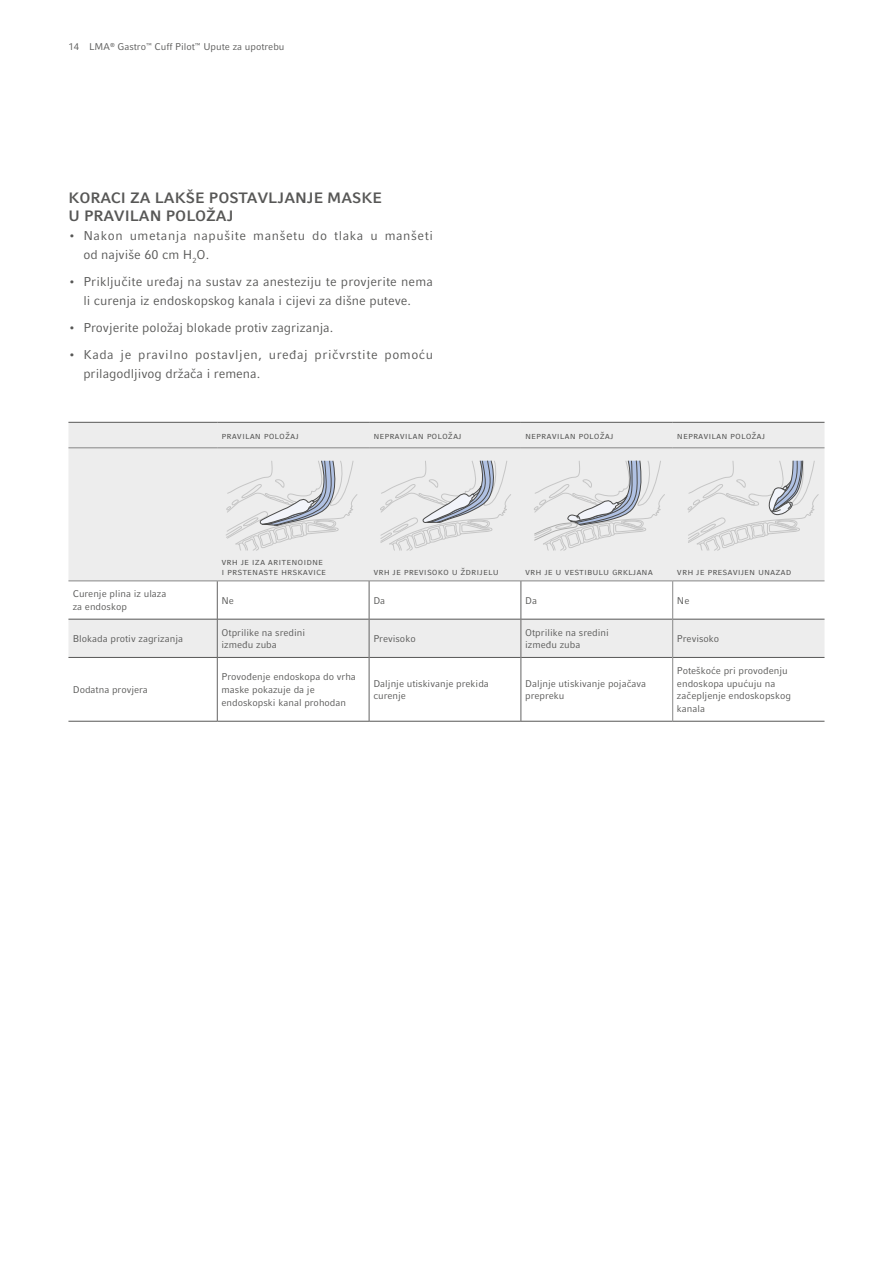
<style>
.page{position:relative;width:893px;height:1263px;background:#fff}
.page>*{position:absolute;margin:0;border:0;box-sizing:border-box;transform-origin:0 0}
.t1{font:700 15px/18.8px "Compatil Fact LT Pro";color:#575756}
.t2{font:12.75px/18.8px "Compatil Fact LT Pro";letter-spacing:.01em;color:#575756;text-align:center}
.t3{font:12.75px/18.8px "Compatil Fact LT Pro";letter-spacing:.045em;color:#575756}
.t4{font:9.75px/12.8px "Compatil Fact LT Pro";color:#575756}
</style>
<div class="page">
<div style="left:68px;top:423px;width:756px;height:158px;background:#ededed"></div>
<svg style="left:68px;top:582px;width:756px;height:139px"></svg>
<hr style="left:217px;top:581px;width:1px;height:38px;background:#646363">
<hr style="left:217px;top:619px;width:1px;height:38px;background:#646363">
<hr style="left:217px;top:658px;width:1px;height:63px;background:#646363">
<hr style="left:68px;top:447px;width:149px;height:1px;background:#878787">
<hr style="left:68px;top:581px;width:149px;height:1px;background:#878787">
<hr style="left:68px;top:619px;width:149px;height:1px;background:#575756">
<hr style="left:68px;top:657px;width:149px;height:1px;background:#575756">
<hr style="left:68px;top:721px;width:149px;height:1px;background:#575756">
<hr style="left:217px;top:447px;width:152px;height:1px;background:#878787">
<hr style="left:369px;top:447px;width:152px;height:1px;background:#878787">
<hr style="left:521px;top:447px;width:152px;height:1px;background:#878787">
<hr style="left:673px;top:447px;width:151px;height:1px;background:#878787">
<hr style="left:217px;top:581px;width:152px;height:1px;background:#878787">
<hr style="left:369px;top:581px;width:152px;height:1px;background:#878787">
<hr style="left:521px;top:581px;width:152px;height:1px;background:#878787">
<hr style="left:673px;top:581px;width:151px;height:1px;background:#878787">
<hr style="left:217px;top:619px;width:152px;height:1px;background:#575756">
<hr style="left:369px;top:619px;width:152px;height:1px;background:#575756">
<hr style="left:521px;top:619px;width:151px;height:1px;background:#575756">
<hr style="left:673px;top:619px;width:151px;height:1px;background:#575756">
<hr style="left:217px;top:657px;width:152px;height:1px;background:#575756">
<hr style="left:369px;top:657px;width:152px;height:1px;background:#575756">
<hr style="left:521px;top:657px;width:151px;height:1px;background:#575756">
<hr style="left:673px;top:657px;width:151px;height:1px;background:#575756">
<hr style="left:217px;top:721px;width:152px;height:1px;background:#575756">
<hr style="left:369px;top:721px;width:152px;height:1px;background:#575756">
<hr style="left:521px;top:721px;width:152px;height:1px;background:#575756">
<hr style="left:673px;top:721px;width:151px;height:1px;background:#575756">
<hr style="left:68px;top:422px;width:149px;height:1px;background:#575756">
<hr style="left:217px;top:422px;width:152px;height:1px;background:#575756">
<hr style="left:369px;top:422px;width:152px;height:1px;background:#575756">
<hr style="left:521px;top:422px;width:152px;height:1px;background:#575756">
<hr style="left:673px;top:422px;width:151px;height:1px;background:#575756">
<hr style="left:369px;top:581px;width:1px;height:38px;background:#646363">
<hr style="left:369px;top:619px;width:1px;height:38px;background:#646363">
<hr style="left:369px;top:657px;width:1px;height:64px;background:#646363">
<hr style="left:521px;top:581px;width:1px;height:38px;background:#646363">
<hr style="left:521px;top:619px;width:1px;height:38px;background:#646363">
<hr style="left:521px;top:657px;width:1px;height:64px;background:#646363">
<hr style="left:672px;top:581px;width:1px;height:38px;background:#878787">
<hr style="left:672px;top:619px;width:1px;height:38px;background:#878787">
<hr style="left:672px;top:657px;width:1px;height:64px;background:#878787">
<svg style="left:380px;top:460px;width:131px;height:91px;background:#dfe0e2"></svg>
<svg style="left:687px;top:460px;width:132px;height:91px;background:#e2e3e4"></svg>
<svg style="left:226px;top:459px;width:131px;height:92px;background:#dedfe1"></svg>
<svg style="left:533px;top:447px;width:132px;height:104px;background:#dfe0e2"></svg>
<p class="t4" style="left:68px;top:40px;width:218px">14 LMA<sup>®</sup> Gastro<sup>™</sup> Cuff Pilot<sup>™</sup> Upute za upotrebu</p>
<h1 class="t1" style="left:68px;top:188px;width:315px">KORACI ZA LAKŠE POSTAVLJANJE MASKE<br>U PRAVILAN POLOŽAJ</h1>
<h2 class="t3" style="left:83px;top:226px;width:351px;text-indent:-15px">• Nakon umetanja napušite manšetu do tlaka u manšeti od najviše 60 cm H<sub>2</sub>O.</h2>
<h2 class="t2" style="left:68px;top:272px;width:366px">• Priključite uređaj na sustav za anesteziju te provjerite nema li curenja iz endoskopskog kanala i cijevi za dišne puteve.</h2>
<h2 class="t2" style="left:68px;top:318px;width:266px">• Provjerite položaj blokade protiv zagrizanja.</h2>
<h2 class="t3" style="left:83px;top:346px;width:351px;text-indent:-15px">• Kada je pravilno postavljen, uređaj pričvrstite pomoću prilagodljivog držača i remena.</h2>
<p class="t4" style="left:222px;top:429px;width:16px">Pravilan</p>
<p class="t4" style="left:264px;top:429px;width:37px">položaj</p>
<p class="t4" style="left:373px;top:429px;width:27px">Nepravilan</p>
<p class="t4" style="left:427px;top:429px;width:37px">položaj</p>
<p class="t4" style="left:525px;top:429px;width:27px">Nepravilan</p>
<p class="t4" style="left:578px;top:429px;width:37px">položaj</p>
<p class="t4" style="left:677px;top:429px;width:27px">Nepravilan</p>
<p class="t4" style="left:730px;top:429px;width:37px">položaj</p>
<p class="t4" style="left:222px;top:556px;width:105px;line-height:9.8px">Vrh je iza aritenoi dne<br>i prstenaste hrskavi ce</p>
<p class="t4" style="left:373px;top:565px;width:127px">Vrh je previsoko u ždrijelu</p>
<p class="t4" style="left:525px;top:565px;width:118px">Vrh je u vesti bulu grkljana</p>
<p class="t4" style="left:677px;top:565px;width:116px">Vrh je presavijen unazad</p>
<p class="t4" style="left:73px;top:587px;width:95px">Curenje plina iz ulaza za endoskop</p>
<p class="t4" style="left:222px;top:594px;width:14px">Ne</p>
<p class="t4" style="left:373px;top:594px;width:13px">Da</p>
<p class="t4" style="left:525px;top:594px;width:13px">Da</p>
<p class="t4" style="left:677px;top:594px;width:14px">Ne</p>
<p class="t4" style="left:73px;top:632px;width:112px">Blokada protiv zagrizanja</p>
<p class="t4" style="left:222px;top:626px;width:85px">Otprilike na sredini između zuba</p>
<p class="t4" style="left:373px;top:632px;width:44px">Previsoko</p>
<p class="t4" style="left:525px;top:626px;width:85px">Otprilike na sredini između zuba</p>
<p class="t4" style="left:677px;top:632px;width:44px">Previsoko</p>
<p class="t4" style="left:73px;top:683px;width:77px">Dodatna provjera</p>
<p class="t4" style="left:677px;top:664px;width:115px">Poteškoće pri provođenju endoskopa upućuju na začepljenje endoskopskog kanala</p>
<p class="t4" style="left:222px;top:670px;width:136px">Provođenje endoskopa do vrha maske pokazuje da je endoskopski kanal prohodan</p>
<p class="t4" style="left:373px;top:677px;width:117px">Daljnje utiskivanje prekida curenje</p>
<p class="t4" style="left:525px;top:677px;width:123px">Daljnje utiskivanje pojačava prepreku</p>
</div>
